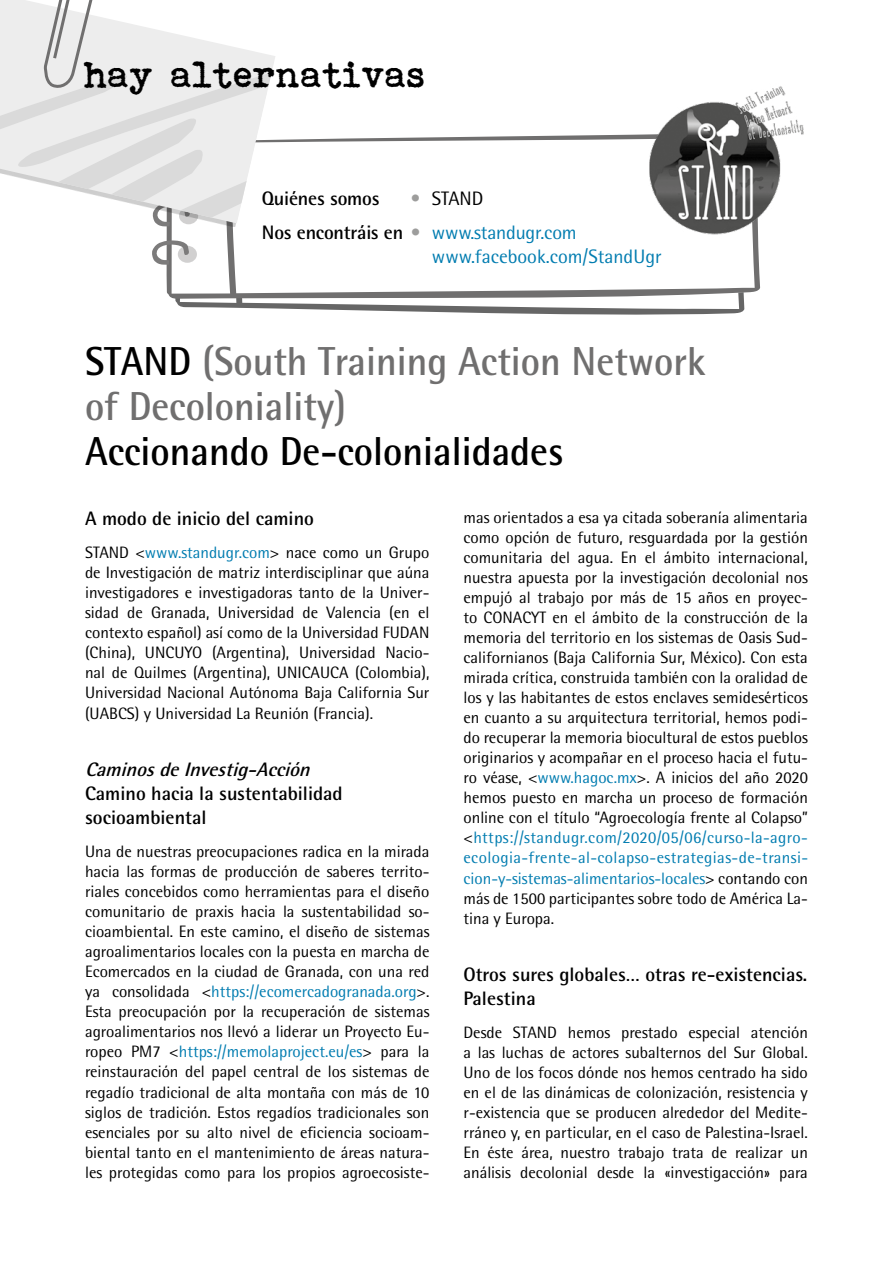
<style>
.page{position:relative;width:893px;height:1263px;background:#fff}
.page>*{position:absolute;margin:0;border:0;box-sizing:border-box;transform-origin:0 0}
.t1{font:700 40.5px/45px "Rotis Semi Sans";color:#706f6f;scale:.95 1}
.t2{font:700 40.5px "Rotis Semi Sans";color:#000;scale:.95 1}
.t3{font:37.5px "Bohemian typewriter";letter-spacing:-.03em;color:#000}
.t4{font:700 19.5px/23.7px "Rotis Semi Sans";color:#000}
.t5{font:19.5px/33.8px "Rotis Semi Sans";color:#007cb0}
.t6{font:italic 700 19.5px "Rotis Semi Sans";color:#000}
.t7{font:16.5px/20.1px "Rotis Semi Sans";color:#000;text-align:justify}
.s1{font-weight:300;color:#9d9d9c}
.s2{color:#000}
.s3{font-weight:700;color:#000}
.s4{color:#9d9d9c}
.s5{color:#007cb0}
</style>
<div class="page">
<svg style="left:175px;top:299px;width:569px;height:16px"></svg>
<svg style="left:167px;top:134px;width:593px;height:165px"></svg>
<div style="left:178px;top:246px;width:19px;height:17px;background:#d1d0d0;border-radius:50%"></div>
<svg style="left:152px;top:239px;width:37px;height:26px"></svg>
<svg style="left:0;top:0;width:275px;height:226px"></svg>
<img style="left:649px;top:86px;width:155px;height:153px">
<h2 class="t3" style="left:85px;top:53px;width:344px">hay alternativas</h2>
<p class="t4" style="left:262px;top:187px;width:119px">Quiénes somos</p>
<p class="t5" style="left:262px;top:182px;width:316px;text-indent:149px"><span class="s1">•</span> <span class="s2">STAND<br></span><span class="s3">Nos encontráis en</span> <span class="s4">•</span> www.standugr.com</p>
<p class="t5" style="left:432px;top:239px;width:231px">www.facebook.com/StandUgr</p>
<h1 class="t1" style="left:85px;top:338px;width:655px"><span class="s2">STAND</span> (South Training Action Network of Decoloniality)</h1>
<h1 class="t2" style="left:85px;top:426px;width:505px">Accionando De-colonialidades</h1>
<p class="t4" style="left:85px;top:506px;width:230px">A modo de inicio del camino</p>
<p class="t7" style="left:85px;top:542px;width:346px">STAND &lt;<span class="s5">www.standugr.com</span>&gt; nace como un Grupo de Investigación de matriz interdisciplinar que aúna investigadores e investigadoras tanto de la Univer&shy;sidad de Granada, Universidad de Valencia (en el contexto español) así como de la Universidad FUDAN (China), UNCUYO (Argentina), Universidad Nacio&shy;nal de Quilmes (Argentina), UNICAUCA (Colombia), Universidad Nacional Autónoma Baja California Sur (UABCS) y Universidad La Reunión (Francia).</p>
<p class="t6" style="left:85px;top:758px;width:232px">CaminosdeInvestig-Acción</p>
<p class="t4" style="left:85px;top:781px;width:259px">Camino hacia la sustentabilidad socioambiental</p>
<p class="t7" style="left:85px;top:841px;width:346px">Una de nuestras preocupaciones radica en la mirada hacia las formas de producción de saberes territo&shy;riales concebidos como herramientas para el diseño comunitario de praxis hacia la sustentabilidad so&shy;cioambiental. En este camino, el diseño de sistemas agroalimentarios locales con la puesta en marcha de Ecomercados en la ciudad de Granada, con una red ya consolidada &lt;<span class="s5">https://ecomercadogranada.org</span>&gt;.<br>Esta preocupación por la recuperación de sistemas agroalimentarios nos llevó a liderar un Proyecto Eu&shy;ropeo PM7 &lt;<span class="s5">https://memolaproject.eu/es</span>&gt; para la reinstauración del papel central de los sistemas de regadío tradicional de alta montaña con más de 10 siglos de tradición. Estos regadíos tradicionales son esenciales por su alto nivel de eficiencia socioam&shy;biental tanto en el mantenimiento de áreas natura&shy;les protegidas como para los propios agroecosiste-</p>
<p class="t7" style="left:463px;top:507px;width:346px">mas orientados a esa ya citada soberanía alimentaria como opción de futuro, resguardada por la gestión comunitaria del agua. En el ámbito internacional, nuestra apuesta por la investigación decolonial nos empujó al trabajo por más de 15 años en proyec&shy;to CONACYT en el ámbito de la construcción de la memoria del territorio en los sistemas de Oasis Sud&shy;californianos (Baja California Sur, México). Con esta mirada crítica, construida también con la oralidad de los y las habitantes de estos enclaves semidesérticos en cuanto a su arquitectura territorial, hemos podi&shy;do recuperar la memoria biocultural de estos pueblos originarios y acompañar en el proceso hacia el futu&shy;ro véase, &lt;<span class="s5">www.hagoc.mx</span>&gt;. A inicios del año 2020 hemos puesto en marcha un proceso de formación online con el título “Agroecología frente al Colapso” &lt;<span class="s5">https://standugr.com/2020/05/06/curso-la-agro&shy;ecologia-frente-al-colapso-estrategias-de-transi&shy;cion-y-sistemas-alimentarios-locales</span>&gt; contando con más de 1500 participantes sobre todo de América La&shy;tina y Europa.</p>
<p class="t4" style="left:463px;top:962px;width:345px">Otros sures globales… otras re-existencias.<br>Palestina</p>
<p class="t7" style="left:463px;top:1022px;width:346px">Desde STAND hemos prestado especial atención a las luchas de actores subalternos del Sur Global.<br>Uno de los focos dónde nos hemos centrado ha sido en el de las dinámicas de colonización, resistencia y r-existencia que se producen alrededor del Medite&shy;rráneo y, en particular, en el caso de Palestina-Israel.<br>En éste área, nuestro trabajo trata de realizar un análisis decolonial desde la «investigacción» para</p>
</div>
